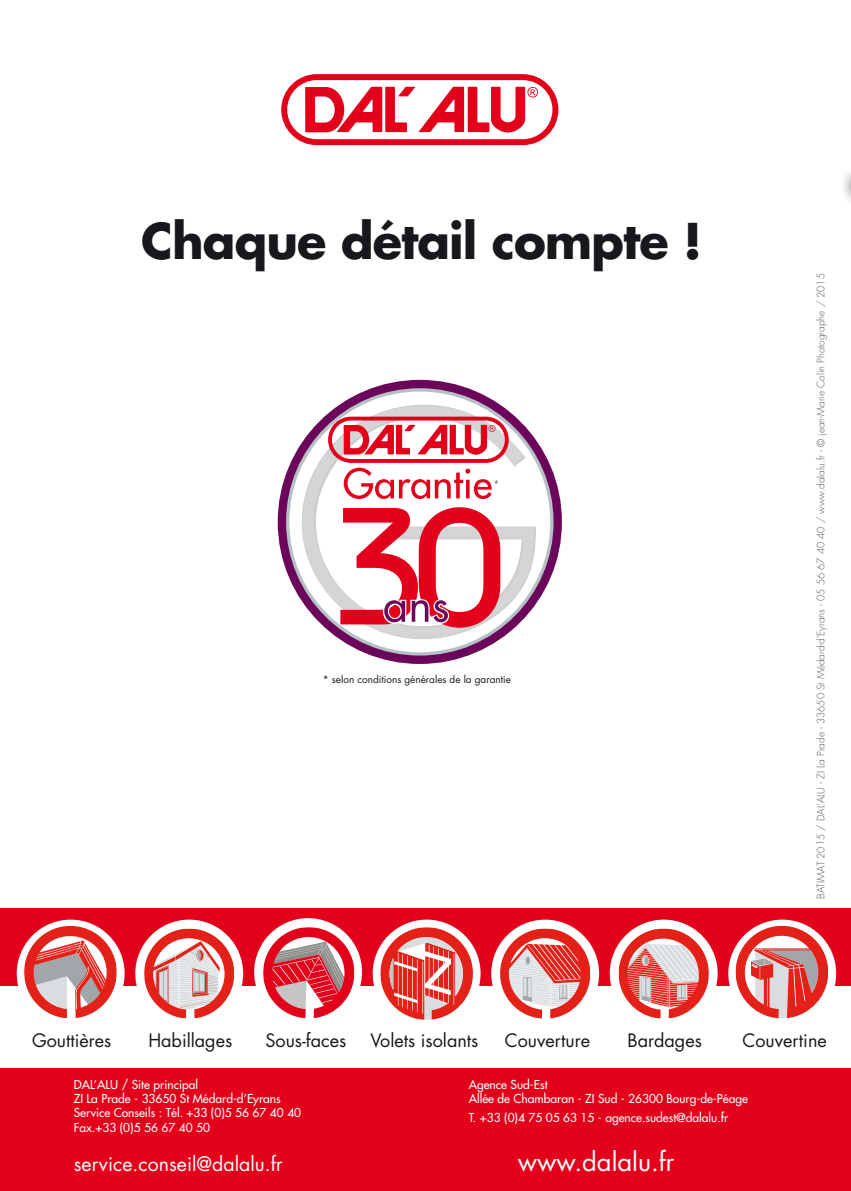
<style>
.page{position:relative;width:851px;height:1191px;background:#fff}
.page>*{position:absolute;margin:0;border:0;box-sizing:border-box;transform-origin:0 0}
.t1{font:700 48px "Futura";letter-spacing:-.02em;color:#1a171c}
.t2{font:25.6px "Futura";color:#fff}
.t3{font:19.6px "Futura";color:#fff}
.t4{font:18px "Futura";color:#1a171c}
.t5{font:12px/14.4px "Futura";color:#fff}
.t6{font:300 10px "Futura";color:#58585a}
.t7{font:10px "Futura";color:#1a171c}
</style>
<div class="page">
<div style="left:837px;top:164px;width:13px;height:41px;background:#1a171c;opacity:.5"></div>
<div style="left:0;top:908px;width:850px;height:283px;background:#e2001a"></div>
<div style="left:0;top:986px;width:850px;height:81px;background:#fff"></div>
<div style="left:18px;top:920px;width:106px;height:106px;background:#fff;border-radius:50%"></div>
<svg style="left:24px;top:926px;width:93px;height:92px"></svg>
<div style="left:17px;top:919px;width:108px;height:108px;border:2px solid #fff;border-radius:50%"></div>
<div style="left:136px;top:920px;width:106px;height:106px;background:#fff;border-radius:50%"></div>
<svg style="left:144px;top:928px;width:90px;height:90px"></svg>
<div style="left:135px;top:919px;width:108px;height:108px;border:2px solid #fff;border-radius:50%"></div>
<div style="left:255px;top:919px;width:106px;height:106px;background:#fff;border-radius:50%"></div>
<svg style="left:263px;top:927px;width:91px;height:91px"></svg>
<div style="left:254px;top:918px;width:108px;height:108px;border:2px solid #fff;border-radius:50%"></div>
<div style="left:373px;top:920px;width:106px;height:106px;background:#fff;border-radius:50%"></div>
<svg style="left:380px;top:927px;width:93px;height:93px"></svg>
<div style="left:372px;top:919px;width:108px;height:108px;border:2px solid #fff;border-radius:50%"></div>
<div style="left:492px;top:920px;width:106px;height:106px;background:#fff;border-radius:50%"></div>
<svg style="left:500px;top:928px;width:90px;height:90px"></svg>
<div style="left:491px;top:919px;width:108px;height:108px;border:2px solid #fff;border-radius:50%"></div>
<div style="left:610px;top:920px;width:106px;height:106px;background:#fff;border-radius:50%"></div>
<svg style="left:617px;top:927px;width:93px;height:92px"></svg>
<div style="left:609px;top:919px;width:108px;height:108px;border:2px solid #fff;border-radius:50%"></div>
<div style="left:729px;top:920px;width:106px;height:106px;background:#fff;border-radius:50%"></div>
<svg style="left:735px;top:925px;width:93px;height:93px"></svg>
<div style="left:728px;top:919px;width:108px;height:108px;border:2px solid #fff;border-radius:50%"></div>
<svg style="left:281px;top:74px;width:277px;height:71px"></svg>
<svg style="left:278px;top:380px;width:284px;height:284px;background:#77246b"></svg>
<svg style="left:288px;top:390px;width:264px;height:264px"></svg>
<div style="left:301px;top:404px;width:235px;height:235px;background:#1a171c;opacity:.5"></div>
<svg style="left:340px;top:507px;width:160px;height:120px"></svg>
<svg style="left:328px;top:417px;width:180px;height:82px"></svg>
<h1 class="t1" style="left:141px;top:208px;width:562px">Chaque détail compte !</h1>
<p class="t7" style="left:323px;top:672px;width:189px">* selon conditions générales de la garantie</p>
<p class="t6" style="left:814px;top:899px;width:627px;rotate:-90deg">BATIMAT 2015 / DAL’ALU - ZI La Prade - 33650 St Médard-d’Eyrans - 05 56 67 40 40 / www.dalalu.fr - © jean-Marie Colin Photographe / 2015</p>
<h3 class="t4" style="left:32px;top:1028px;width:81px">Gouttières</h3>
<h3 class="t4" style="left:148px;top:1028px;width:331px">Habillages Sous-faces Volets isolants</h3>
<h3 class="t4" style="left:505px;top:1028px;width:87px">Couverture</h3>
<h3 class="t4" style="left:627px;top:1028px;width:76px">Bardages</h3>
<h3 class="t4" style="left:742px;top:1028px;width:86px">Couvertine</h3>
<p class="t5" style="left:74px;top:1076px;width:229px">DAL’ALU / Site principal<br>ZI La Prade - 33650 St Médard-d’Eyrans<br>Service Conseils : Tél. +33 (0)5 56 67 40 40<br>Fax.+33 (0)5 56 67 40 50</p>
<p class="t5" style="left:468px;top:1076px;width:281px">Agence Sud-Est<br>Allée de Chambaran - ZI Sud - 26300 Bourg-de-Péage</p>
<p class="t5" style="left:468px;top:1110px;width:261px">T. +33 (0)4 75 05 63 15 - agence.sudest@dalalu.fr</p>
<h3 class="t3" style="left:74px;top:1150px;width:210px">service.conseil@dalalu.fr</h3>
<h2 class="t2" style="left:517px;top:1144px;width:158px">www.dalalu.fr</h2>
</div>
